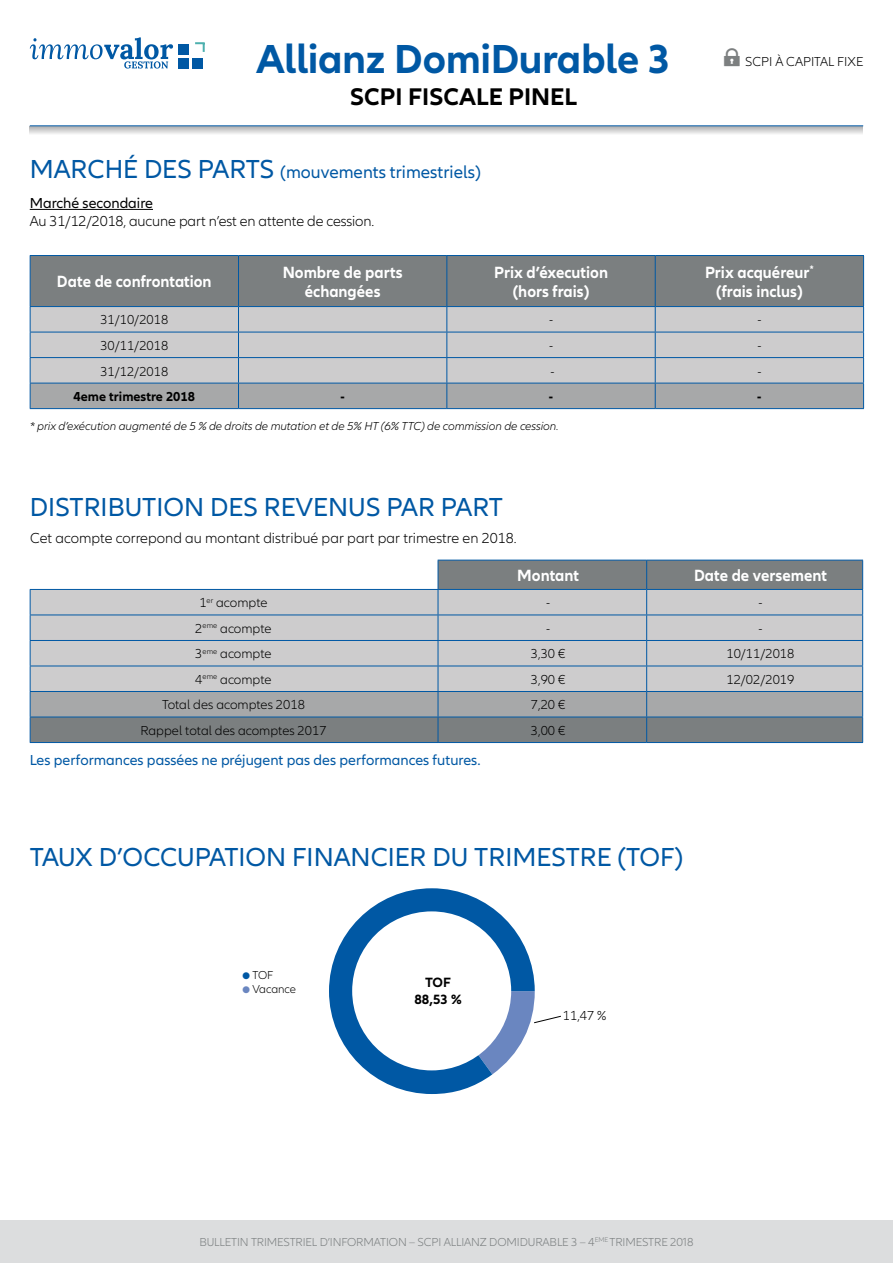
<style>
.page{position:relative;width:893px;height:1263px;background:#fff}
.page>*{position:absolute;margin:0;border:0;box-sizing:border-box;transform-origin:0 0}
.t1{font:700 42px "Allianz Neo";letter-spacing:-.01em;color:#0058a4}
.t2{font:27px "Allianz Neo";color:#0058a4}
.t3{font:700 24.9px "Allianz Neo";color:#000}
.t4{font:18px "Allianz Neo";color:#0058a4}
.t5{font:700 16.8px/18.9px "Allianz Neo";color:#fff;text-align:center;scale:.95 1}
.t6{font:300 15px "Allianz Neo";letter-spacing:-.005em;color:#000}
.t7{font:15px "Allianz Neo";color:#0058a4}
.t8{font:15px "Allianz Neo";color:#000}
.t9{font:700 13.95px/16.8px "Allianz Neo";color:#000;text-align:center}
.t10{font:300 13.5px "Allianz Neo";color:#000}
.t11{font:700 13.5px "Allianz Neo";color:#000}
.t12{font:italic 300 12px "Allianz Neo";letter-spacing:-.005em;color:#000}
.t13{font:300 12px "Allianz Neo";letter-spacing:-.01em;color:#7b7f80}
.t14{font:300 11.85px "Allianz Neo";color:#000}
.s1{font-size:27px}
.s2{color:#0058a4}
.s3{color:#6a86c0}
</style>
<div class="page">
<div style="left:0;top:1220px;width:893px;height:43px;background:#dcddde"></div>
<svg style="left:30px;top:126px;width:833px;height:8px;background:#c8cbcf"></svg>
<hr style="left:30px;top:209px;width:123px;height:1px;background:#000">
<svg style="left:30px;top:255px;width:834px;height:154px;background:#a3a8ac"></svg>
<hr style="left:238px;top:408px;width:209px;height:1px;background:#0058a4">
<hr style="left:30px;top:125px;width:833px;height:1px;background:#0058a4">
<svg style="left:30px;top:37px;width:143px;height:32px"></svg>
<div style="left:178px;top:58px;width:11px;height:11px;background:#0058a4"></div>
<div style="left:178px;top:45px;width:11px;height:10px;background:#0058a4"></div>
<div style="left:192px;top:58px;width:11px;height:11px;background:#0058a4"></div>
<svg style="left:195px;top:42px;width:10px;height:10px"></svg>
<svg style="left:329px;top:888px;width:232px;height:206px"></svg>
<div style="left:352px;top:911px;width:159px;height:159px;background:#fff;border-radius:50%"></div>
<hr style="left:30px;top:742px;width:408px;height:1px;background:#0058a4">
<hr style="left:647px;top:742px;width:216px;height:1px;background:#0058a4">
<svg style="left:30px;top:560px;width:833px;height:182px;background:#b2b6ba"></svg>
<hr style="left:438px;top:691px;width:209px;height:1px;background:#0058a4">
<hr style="left:438px;top:717px;width:209px;height:1px;background:#0058a4">
<hr style="left:438px;top:742px;width:209px;height:1px;background:#0058a4">
<h1 class="t1" style="left:256px;top:35px;width:416px">Allianz DomiDurable 3</h1>
<h3 class="t3" style="left:350px;top:82px;width:229px">SCPI FISCALE PINEL</h3>
<h3 class="t4" style="left:30px;top:162px;width:453px"><span class="s1">MARCHÉ DES PARTS</span> (mouvements trimestriels)</h3>
<p class="t8" style="left:30px;top:194px;width:125px">Marché secondaire</p>
<p class="t6" style="left:30px;top:212px;width:346px">Au 31/12/2018, aucune part n’est en attente de cession.</p>
<p class="t10" style="left:745px;top:53px;width:119px">SCPI à capital fixe</p>
<p class="t5" style="left:57px;top:273px;width:164px">Date de confrontation</p>
<p class="t5" style="left:283px;top:263px;width:128px">Nombre de parts échangées</p>
<p class="t5" style="left:494px;top:263px;width:121px">Prix d’éxecution (hors frais)</p>
<p class="t5" style="left:705px;top:263px;width:116px">Prix acquéreur<sup>* </sup>(frais inclus)</p>
<p class="t10" style="left:100px;top:312px;width:69px">31/10/2018</p>
<p class="t10" style="left:549px;top:312px;width:6px">-</p>
<p class="t10" style="left:757px;top:312px;width:6px">-</p>
<p class="t10" style="left:100px;top:338px;width:69px">30/11/2018</p>
<p class="t10" style="left:549px;top:338px;width:6px">-</p>
<p class="t10" style="left:757px;top:338px;width:6px">-</p>
<p class="t10" style="left:100px;top:363px;width:69px">31/12/2018</p>
<p class="t10" style="left:550px;top:363px;width:6px">-</p>
<p class="t10" style="left:757px;top:363px;width:6px">-</p>
<p class="t11" style="left:74px;top:389px;width:123px">4eme trimestre 2018</p>
<p class="t11" style="left:341px;top:389px;width:6px">-</p>
<p class="t11" style="left:549px;top:389px;width:6px">-</p>
<p class="t11" style="left:757px;top:389px;width:6px">-</p>
<p class="t12" style="left:30px;top:419px;width:530px">* prix d’exécution augmenté de 5 % de droits de mutation et de 5% HT (6% TTC) de commission de cession.</p>
<h2 class="t2" style="left:30px;top:491px;width:475px">DISTRIBUTION DES REVENUS PAR PART</h2>
<p class="t6" style="left:30px;top:529px;width:488px">Cet acompte correpond au montant distribué par part par trimestre en 2018.</p>
<p class="t5" style="left:517px;top:566px;width:66px">Montant</p>
<p class="t5" style="left:694px;top:566px;width:141px">Date de versement</p>
<p class="t10" style="left:199px;top:595px;width:70px">1<sup>er</sup> acompte</p>
<p class="t10" style="left:546px;top:595px;width:6px">-</p>
<p class="t10" style="left:758px;top:595px;width:6px">-</p>
<p class="t10" style="left:195px;top:621px;width:78px">2<sup>eme</sup> acompte</p>
<p class="t10" style="left:546px;top:621px;width:6px">-</p>
<p class="t10" style="left:758px;top:621px;width:6px">-</p>
<p class="t10" style="left:195px;top:646px;width:78px">3<sup>eme</sup> acompte</p>
<p class="t10" style="left:531px;top:646px;width:36px">3,30 €</p>
<p class="t10" style="left:726px;top:646px;width:69px">10/11/2018</p>
<p class="t10" style="left:195px;top:672px;width:78px">4<sup>eme</sup> acompte</p>
<p class="t10" style="left:531px;top:672px;width:36px">3,90 €</p>
<p class="t10" style="left:726px;top:672px;width:69px">12/02/2019</p>
<p class="t10" style="left:162px;top:697px;width:144px">Total des acomptes 2018</p>
<p class="t10" style="left:531px;top:697px;width:36px">7,20 €</p>
<p class="t10" style="left:140px;top:723px;width:188px">Rappel total des acomptes 2017</p>
<p class="t10" style="left:531px;top:723px;width:36px">3,00 €</p>
<p class="t7" style="left:30px;top:751px;width:452px">Les performances passées ne préjugent pas des performances futures.</p>
<h2 class="t2" style="left:30px;top:842px;width:655px">TAUX D’OCCUPATION FINANCIER DU TRIMESTRE (TOF)</h2>
<p class="t14" style="left:242px;top:968px;width:18px"><span class="s2">●</span> TOF</p>
<p class="t14" style="left:242px;top:982px;width:55px"><span class="s3">●</span> Vacance</p>
<p class="t9" style="left:414px;top:974px;width:49px">TOF<br>88,53 %</p>
<p class="t10" style="left:563px;top:1007px;width:45px">11,47 %</p>
<p class="t13" style="left:199px;top:1235px;width:496px">Bulletin trimestriel d’information – SCPI Allianz Domidurable 3 – 4<sup>eme</sup> trimestre 2018</p>
</div>
